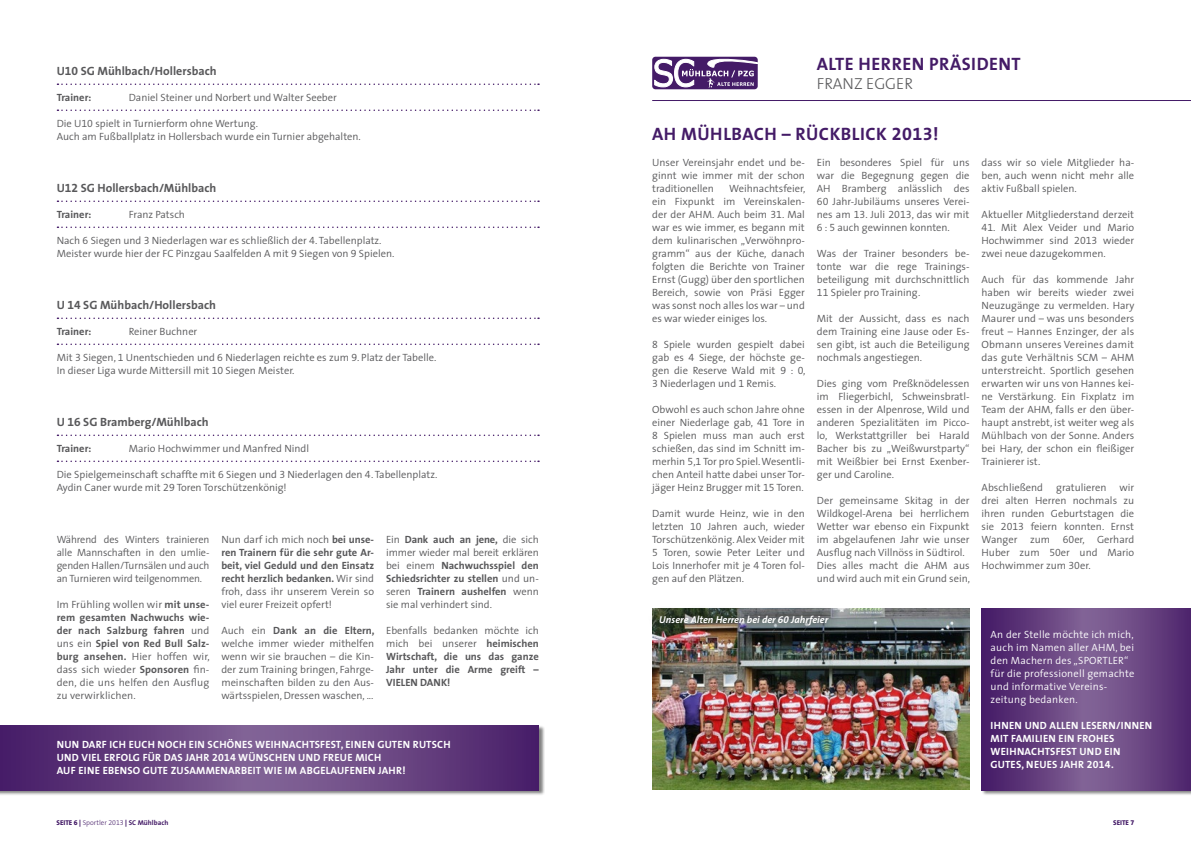
<style>
.page{position:relative;width:1191px;height:842px;background:#fff}
.page>*{position:absolute;margin:0;border:0;box-sizing:border-box;transform-origin:0 0}
.t1{font:700 18px "The Sans SN";letter-spacing:.025em;color:#441b67}
.t2{font:300 16px "The Sans SN";color:#58585a}
.t3{font:700 12px "The Sans SN";color:#58585a}
.t4{font:300 10.5px/13px "The Sans SN";color:#58585a;text-align:justify}
.t5{font:700 10.5px/13px "The Sans SN";color:#58585a;text-align:justify}
.t6{font:700 10.5px/13px "The Sans SN";letter-spacing:.02em;color:#fff}
.t7{font:300 10.5px/13px "The Sans SN";letter-spacing:.02em;color:#fff}
.t8{font:700 10.5px "The Sans SN";letter-spacing:.04em;color:#fff}
.t9{font:italic 700 10px "The Sans SN";color:#fff}
.t10{font:300 7px "The Sans SN";color:#441b67}
.t11{font:800 7px "The Sans SN";letter-spacing:-.005em;color:#441b67}
.s1{font-weight:700}
.s2{font-weight:300}
.s3{font-weight:800}
</style>
<div class="page">
<div style="left:0;top:725px;width:545px;height:71px;background:#000;opacity:.5"></div>
<svg style="left:0;top:725px;width:539px;height:65px;background:#65417f"></svg>
<svg style="left:57px;top:84px;width:482px;height:1px"></svg>
<svg style="left:57px;top:110px;width:482px;height:1px"></svg>
<svg style="left:57px;top:201px;width:482px;height:1px"></svg>
<svg style="left:57px;top:227px;width:482px;height:1px"></svg>
<svg style="left:57px;top:318px;width:482px;height:1px"></svg>
<svg style="left:57px;top:344px;width:482px;height:1px"></svg>
<svg style="left:57px;top:435px;width:482px;height:1px"></svg>
<svg style="left:57px;top:461px;width:482px;height:1px"></svg>
<div style="left:981px;top:608px;width:210px;height:188px;background:#000;opacity:.5"></div>
<svg style="left:981px;top:608px;width:210px;height:182px;background:#664280"></svg>
<div style="left:652px;top:57px;width:105px;height:32px;background:#441b67;border-radius:3px"></div>
<svg style="left:654px;top:56px;width:104px;height:32px"></svg>
<img style="left:652px;top:608px;width:317px;height:182px">
<div style="left:648px;top:603px;width:192px;height:34px;background:#000;opacity:.75"></div>
<hr style="left:652px;top:100px;width:539px;height:1px;background:#441b67">
<p class="t3" style="left:57px;top:61px;width:161px">U10 SG Mühlbach/Hollersbach</p>
<p class="t5" style="left:57px;top:91px;width:36px">Trainer:</p>
<p class="t4" style="left:129px;top:91px;width:210px">Daniel Steiner und Norbert und Walter Seeber</p>
<p class="t4" style="left:57px;top:117px;width:306px">Die U10 spielt in Turnierform ohne Wertung.<br>Auch am Fußballplatz in Hollersbach wurde ein Turnier abgehalten.</p>
<p class="t3" style="left:57px;top:178px;width:161px">U12 SG Hollersbach/Mühlbach</p>
<p class="t5" style="left:57px;top:208px;width:36px">Trainer:</p>
<p class="t4" style="left:129px;top:208px;width:58px">Franz Patsch</p>
<p class="t4" style="left:57px;top:234px;width:339px">Nach 6 Siegen und 3 Niederlagen war es schließlich der 4. Tabellenplatz.<br>Meister wurde hier der FC Pinzgau Saalfelden A mit 9 Siegen von 9 Spielen.</p>
<p class="t3" style="left:57px;top:295px;width:161px">U 14 SG Mühbach/Hollersbach</p>
<p class="t5" style="left:57px;top:325px;width:36px">Trainer:</p>
<p class="t4" style="left:129px;top:325px;width:70px">Reiner Buchner</p>
<p class="t4" style="left:57px;top:351px;width:381px">Mit 3 Siegen, 1 Unentschieden und 6 Niederlagen reichte es zum 9. Platz der Tabelle.<br>In dieser Liga wurde Mittersill mit 10 Siegen Meister.</p>
<p class="t3" style="left:57px;top:412px;width:153px">U 16 SG Bramberg/Mühlbach</p>
<p class="t5" style="left:57px;top:442px;width:36px">Trainer:</p>
<p class="t4" style="left:129px;top:442px;width:182px">Mario Hochwimmer und Manfred Nindl</p>
<p class="t4" style="left:57px;top:468px;width:382px">Die Spielgemeinschaft schaffte mit 6 Siegen und 3 Niederlagen den 4. Tabellenplatz.<br>Aydin Caner wurde mit 29 Toren Torschützenkönig!</p>
<p class="t4" style="left:57px;top:533px;width:154px">Während des Winters trainieren alle Mannschaften in den umlie&shy;genden Hallen/Turnsälen und auch an Turnieren wird teilgenommen.</p>
<p class="t4" style="left:57px;top:598px;width:155px">Im Frühling wollen wir <span class="s1">mit unse&shy;rem gesamten Nachwuchs wie&shy;der nach Salzburg fahren</span> und uns ein <span class="s1">Spiel von Red Bull Salz&shy;burg ansehen.</span> Hier hoffen wir, dass sich wieder <span class="s1">Sponsoren</span> fin&shy;den, die uns helfen den Ausflug zu verwirklichen.</p>
<p class="t5" style="left:221px;top:533px;width:154px"><span class="s2">Nun darf ich mich noch</span> bei unse&shy;ren Trainern für die sehr gute Ar&shy;beit, viel Geduld und den Einsatz recht herzlich bedanken. <span class="s2">Wir sind froh, dass ihr unserem Verein so viel eurer Freizeit opfert!</span></p>
<p class="t4" style="left:221px;top:624px;width:155px">Auch ein <span class="s1">Dank an die Eltern, </span>welche immer wieder mithelfen wenn wir sie brauchen – die Kin&shy;der zum Training bringen, Fahrge&shy;meinschaften bilden zu den Aus&shy;wärtsspielen, Dressen waschen, ...</p>
<p class="t4" style="left:386px;top:533px;width:154px">Ein <span class="s1">Dank auch an jene,</span> die sich immer wieder mal bereit erklären bei einem <span class="s1">Nachwuchsspiel den Schiedsrichter zu stellen</span> und un&shy;seren <span class="s1">Trainern aushelfen</span> wenn sie mal verhindert sind.</p>
<p class="t5" style="left:386px;top:624px;width:154px"><span class="s2">Ebenfalls bedanken möchte ich mich bei unserer</span> heimischen Wirtschaft, die uns das ganze Jahr unter die Arme greift – VIE LEN DANK!</p>
<p class="t6" style="left:57px;top:738px;width:206px">NUN DARF ICH EUCH NOCH EI N SCHÖNES WEIH</p>
<p class="t6" style="left:57px;top:738px;width:394px;text-indent:225px">NACHTSFEST, EI NEN GUTEN RUTSCH<br>UND VIEL ERFOLG FÜ R DAS JAHR 2014 WÜ NSCHEN UND FREUE MICH<br>AUF EI NE EBENSO GUTE ZUSAMMENARBEIT WIE</p>
<p class="t6" style="left:285px;top:764px;width:122px">IM ABGELAUFENEN JAHR!</p>
<h1 class="t1" style="left:817px;top:49px;width:193px">alte herren Präsident</h1>
<h2 class="t2" style="left:817px;top:70px;width:18px">FRANZ</h2>
<h2 class="t2" style="left:866px;top:70px;width:19px">EGGER</h2>
<h1 class="t1" style="left:652px;top:119px;width:82px">AH Mühlbac</h1>
<h1 class="t1" style="left:764px;top:119px;width:176px">h – Rückblick 2013!</h1>
<p class="t4" style="left:652px;top:156px;width:154px">Unser Vereinsjahr endet und be&shy;ginnt wie immer mit der schon traditionellen</p>
<p class="t4" style="left:817px;top:156px;width:154px">Ein besonderes Spiel für uns war die Begegnung gegen die AH Bramberg anlässlich des 60 Jahr-Jubiläums unseres Verei&shy;nes am 13. Juli 2013, das wir mit 6 : 5 auch gewinnen konnten.</p>
<p class="t4" style="left:817px;top:247px;width:154px">Was der Trainer besonders be&shy;tonte war die rege Trainings&shy;beteiligung mit durchschnittlich 11 Spieler pro Training.</p>
<p class="t4" style="left:817px;top:312px;width:154px">Mit der Aussicht, dass es nach dem Training eine Jause oder Es&shy;sen gibt, ist auch die Beteiligung nochmals angestiegen.</p>
<p class="t4" style="left:817px;top:377px;width:154px">Dies ging vom Preßknödelessen im Fliegerbichl, Schweinsbratl&shy;essen in der Alpenrose, Wild und anderen Spezialitäten im Picco&shy;lo, Werkstattgriller bei Harald Bacher bis zu „Weißwurstparty“ mit Weißbier bei Ernst Exenber&shy;ger und Caroline.</p>
<p class="t4" style="left:817px;top:494px;width:155px;text-align:left">Der gemeinsame Skitag in der<br>Wildkogel-Arena bei herrlichem<br>Wetter war ebenso ein Fixpunkt im abgelaufenen Jahr wie unser<br>Ausflug nach Villnöss in Südtirol.<br>Dies alles macht die AHM aus und wird auch mit ein Grund sein,</p>
<p class="t4" style="left:652px;top:182px;width:155px;text-indent:77px">Weihnachtsfeier, ein Fixpunkt im Vereinskalen&shy;der der AHM. Auch beim 31. Mal war es wie immer, es begann mit dem kulinarischen „Verwöhnpro&shy;gramm“ aus der Küche, danach folgten die Berichte von Trainer Ernst (Gugg) über den sportlichen Bereich, sowie von Präsi Egger was sonst noch alles los war – und es war wieder einiges los.</p>
<p class="t4" style="left:652px;top:338px;width:155px">8 Spiele wurden gespielt dabei gab es 4 Siege, der höchste ge&shy;gen die Reserve Wald mit 9 : 0, 3 Niederlagen und 1 Remis.</p>
<p class="t4" style="left:652px;top:403px;width:154px">Obwohl es auch schon Jahre ohne einer Niederlage gab, 41 Tore in 8 Spielen muss man auch erst schießen, das sind im Schnitt im&shy;merhin 5,1 Tor pro Spiel. Wesentli&shy;chen Anteil hatte dabei unser Tor&shy;jäger Heinz Brugger mit 15 Toren.</p>
<p class="t4" style="left:652px;top:507px;width:154px">Damit wurde Heinz, wie in den letzten 10 Jahren auch, wieder Torschützenkönig. Alex Veider mit 5 Toren, sowie Peter Leiter und Lois Innerhofer mit je 4 Toren fol&shy;gen auf den Plätzen.</p>
<p class="t4" style="left:981px;top:156px;width:154px">dass wir so viele Mitglieder ha&shy;ben, auch wenn nicht mehr alle aktiv Fußball spielen.</p>
<p class="t4" style="left:981px;top:208px;width:154px">Aktueller Mitgliederstand derzeit</p>
<p class="t4" style="left:981px;top:221px;width:154px">41. Mit Alex Veider und Mario Hochwimmer sind 2013 wieder zwei neue dazugekommen.</p>
<p class="t4" style="left:981px;top:273px;width:154px">Auch für das kommende Jahr haben wir bereits wieder zwei Neuzugänge zu vermelden. Hary Maurer und – was uns besonders freut – Hannes Enzinger, der als Obmann unseres Vereines damit das gute Verhältnis SCM – AHM unterstreicht. Sportlich gesehen erwarten wir uns von Hannes kei&shy;ne Verstärkung. Ein Fixplatz im Team der AHM, falls er den über&shy;haupt anstrebt, ist weiter weg als Mühlbach von der Sonne. Anders bei Hary, der schon ein fleißiger Trainierer ist.</p>
<p class="t4" style="left:981px;top:481px;width:154px">Abschließend gratulieren wir drei alten Herren nochmals zu ihren runden Geburtstagen die sie 2013 feiern konnten. Ernst Wanger zum 60er, Gerhard Huber zum 50er und Mario Hochwimmer zum 30er.</p>
<p class="t9" style="left:659px;top:611px;width:170px">Unsere Alten Herren bei der 60 Jahrfeier</p>
<p class="t7" style="left:990px;top:627px;width:145px">An der Stelle möchte ich mich, auch im Namen aller AHM, bei den Machern des „SPORTLER“ für die professionell gemachte und informative Vereins&shy;zeitung bedanken.</p>
<p class="t6" style="left:990px;top:719px;width:162px">Ihnen un d allen Lesern/Inn en mit Fam</p>
<p class="t8" style="left:1032px;top:730px;width:83px">ilien ein frohes</p>
<p class="t6" style="left:990px;top:745px;width:34px">Weihnac</p>
<p class="t6" style="left:1037px;top:745px;width:83px">htsfest un d ein</p>
<p class="t6" style="left:990px;top:758px;width:8px">gut</p>
<p class="t6" style="left:1010px;top:758px;width:105px">es, n eues Jahr 2014.</p>
<p class="t10" style="left:57px;top:817px;width:113px"><span class="s3">SEITE 6 |</span> SPORTLER 2013 <span class="s3">|</span> <span class="s1">SC Mühlbach</span></p>
<p class="t11" style="left:1113px;top:817px;width:23px">SEITE 7</p>
</div>
